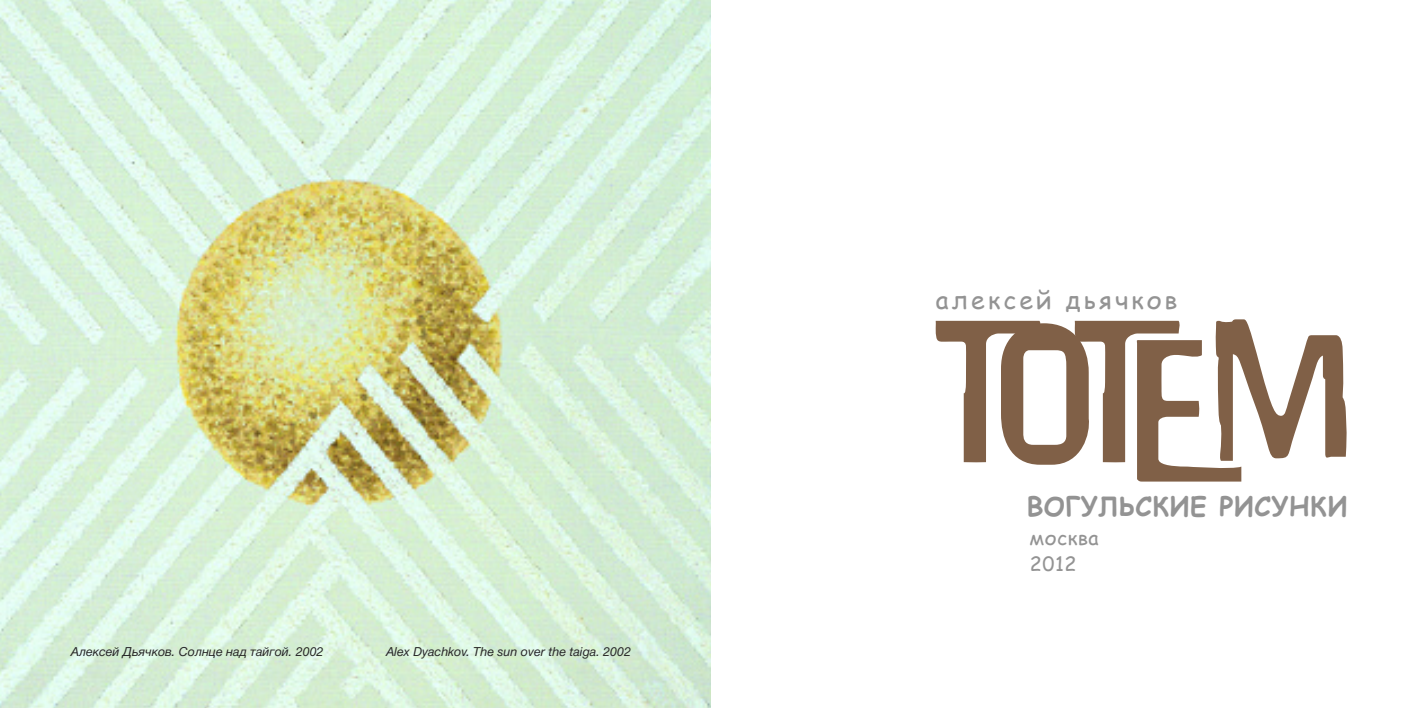
<style>
.page{position:relative;width:1418px;height:709px;background:#fff}
.page>*{position:absolute;margin:0;border:0;box-sizing:border-box;transform-origin:0 0}
.t1{font:123px "Will Robinson";color:#806047}
.t2{font:700 26.38px "Comic Sans MS";letter-spacing:.025em;color:#939393}
.t3{font:25px "Comic Sans MS";letter-spacing:.125em;color:#939393}
.t4{font:19.75px/25.2px "Comic Sans MS";letter-spacing:.025em;color:#939393}
.t5{font:italic 12.5px "Helvetica Neue Cyr";color:#272627}
</style>
<div class="page">
<img style="left:0;top:0;width:710px;height:707px">
<p class="t5" style="left:71px;top:647px;width:254px">Алексей Дьячков. Солнце над тайгой. 2002</p>
<p class="t5" style="left:386px;top:647px;width:246px">Alex Dyachkov. The sun over the taiga. 2002</p>
<h3 class="t3" style="left:935px;top:281px;width:243px">алексей дьячков</h3>
<h1 class="t1" style="left:957px;top:322px;width:400px">TO TE M</h1>
<h2 class="t2" style="left:1026px;top:486px;width:322px">ВОГУЛЬСКИЕ РИСУНКИ</h2>
<h3 class="t4" style="left:1029px;top:525px;width:70px">москва<br>2012</h3>
</div>
